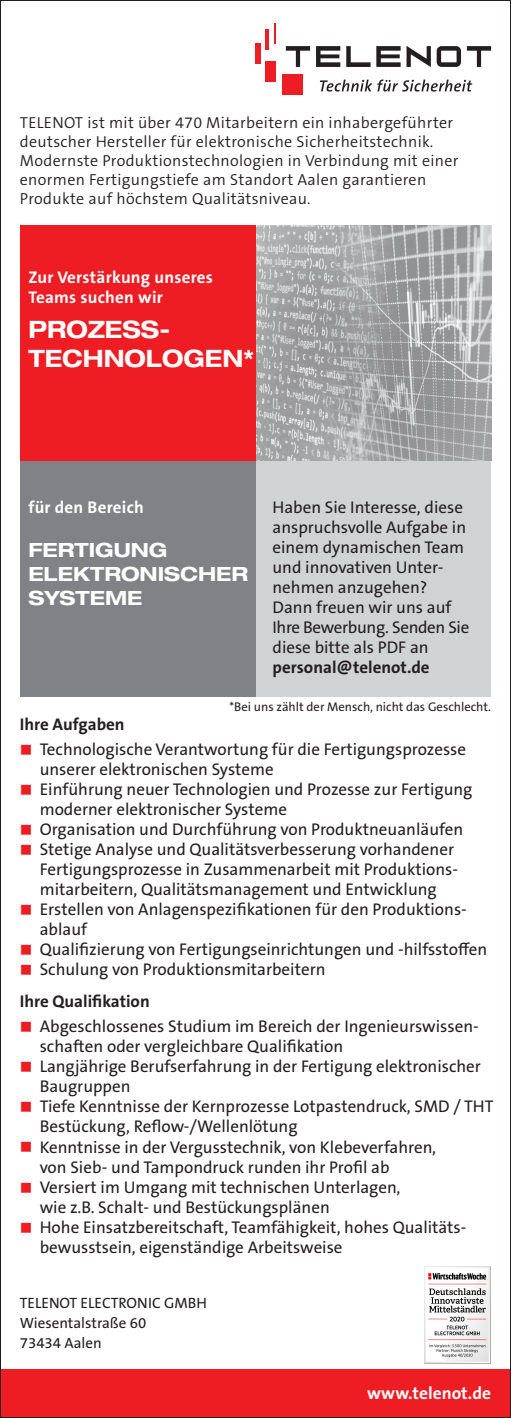
<style>
.page{position:relative;width:511px;height:1418px;background:#fff}
.page>*{position:absolute;margin:0;border:0;box-sizing:border-box;transform-origin:0 0}
._022__Titel-2{font:700 expanded 24px "Helvetica Neue LT Pro";color:#fff;scale:.94 1}
._022__Titel-2-2{font:700 expanded 19.6px "Helvetica Neue LT Pro";color:#fff}
._001__Fliess-links{font:700 17.4px "The Sans B Plus W7";color:#fff}
._001__Fliess-links-2{font:17px/20px "The Sans B Plus W5 Plain";color:#231f20}
._063__Fliess-links{font:700 17px/20px "The Sans B Plus W7";letter-spacing:.015em;color:#fff}
._001__Fliess-links-3{font:700 17px "The Sans B Plus W7";color:#231f20}
._063__Fliess-links-2{font:300 16px/19px "The Sans B Plus W4";letter-spacing:.02em;color:#231f20}
._001__Fliess-links-4{font:15px "The Sans B Plus W5 Plain";color:#231f20}
._001__Fliess-links-5{font:12.6px "The Sans B Plus W5 Plain";color:#231f20}
.s1{font-family:"The Sans B Plus W7";font-weight:700}
.s2{color:#ee1d23}
</style>
<div class="page">
<div style="left:0;top:1369px;width:510px;height:48px;background:#ee1d23"></div>
<div style="left:255px;top:461px;width:235px;height:235px;background:#d1d2d4"></div>
<img style="left:255px;top:225px;width:235px;height:235px">
<div style="left:20px;top:461px;width:235px;height:235px;background:#808285"></div>
<div style="left:20px;top:225px;width:235px;height:236px;background:#ee1d23"></div>
<svg style="left:436px;top:46px;width:24px;height:21px"></svg>
<div style="left:282px;top:74px;width:20px;height:21px;background:#ee1d23"></div>
<div style="left:255px;top:43px;width:6px;height:21px;background:#ee1d23"></div>
<hr style="left:265px;top:29px;width:4px;height:21px;background:#ee1d23">
<svg style="left:274px;top:23px;width:1px;height:21px"></svg>
<div style="left:265px;top:61px;width:10px;height:21px;background:#ee1d23"></div>
<svg style="left:319px;top:79px;width:153px;height:13px"></svg>
<svg style="left:376px;top:46px;width:24px;height:21px"></svg>
<svg style="left:316px;top:46px;width:24px;height:21px"></svg>
<svg style="left:285px;top:46px;width:25px;height:21px"></svg>
<svg style="left:406px;top:46px;width:24px;height:21px"></svg>
<svg style="left:346px;top:46px;width:24px;height:21px"></svg>
<svg style="left:466px;top:46px;width:24px;height:21px"></svg>
<img style="left:424px;top:1266px;width:66px;height:97px">
<p class="_063__Fliess-links-2" style="left:20px;top:114px;width:440px">TELENOT ist mit über 470 Mitarbeitern ein inhabergeführter deutscher Hersteller für elektronische Sicherheitstechnik.<br>Modernste Produktionstechnologien in Verbindung mit einer enormen Fertigungstiefe am Standort Aalen garantieren Produkte auf höchstem Qualitätsniveau.</p>
<p class="_063__Fliess-links" style="left:28px;top:268px;width:186px">Zur Verstärkung unseres<br>Teams suchen wir</p>
<p class="_022__Titel-2" style="left:28px;top:315px;width:152px">PROZESS-</p>
<p class="_022__Titel-2" style="left:28px;top:343px;width:241px">TECHNOLOGEN*</p>
<p class="_063__Fliess-links" style="left:28px;top:497px;width:117px">für den Bereich</p>
<p class="_022__Titel-2-2" style="left:28px;top:538px;width:140px">FERTIGUNG</p>
<p class="_022__Titel-2-2" style="left:28px;top:562px;width:221px">ELEKTRONISCHER</p>
<p class="_022__Titel-2-2" style="left:28px;top:586px;width:115px">SYSTEME</p>
<p class="_001__Fliess-links-2" style="left:272px;top:497px;width:195px">Haben Sie Interesse, diese anspruchsvolle Aufgabe in einem dynamischen Team und innovativen Unter‑ nehmen anzugehen?</p>
<p class="_001__Fliess-links-2" style="left:272px;top:597px;width:198px">Dann freuen wir uns auf<br>Ihre Bewerbung. Senden Sie diese bitte als PDF an <span class="s1">personal@telenot.de</span></p>
<p class="_001__Fliess-links-5" style="left:229px;top:698px;width:263px">*Bei uns zählt der Mensch, nicht das Geschlecht.</p>
<p class="_001__Fliess-links-3" style="left:20px;top:713px;width:106px">Ihre Aufgaben</p>
<p class="_001__Fliess-links-2" style="left:40px;top:739px;width:427px;text-indent:-20px"><span class="s2">■</span> Technologische Verantwortung für die Fertigungsprozesse unserer elektronischen Systeme</p>
<p class="_001__Fliess-links-2" style="left:40px;top:779px;width:434px;text-indent:-20px"><span class="s2">■</span> Einführung neuer Technologien und Prozesse zur Fertigung moderner elektronischer Systeme</p>
<p class="_001__Fliess-links-2" style="left:20px;top:819px;width:444px"><span class="s2">■</span> Organisation und Durchführung von Produktneuanläufen</p>
<p class="_001__Fliess-links-2" style="left:20px;top:839px;width:435px"><span class="s2">■</span> Stetige Analyse und Qualitätsverbesserung vorhandener</p>
<p class="_001__Fliess-links-2" style="left:40px;top:859px;width:419px">Fertigungsprozesse in Zusammenarbeit mit Produktions-</p>
<p class="_001__Fliess-links-2" style="left:40px;top:879px;width:398px">mitarbeitern, Qualitätsmanagement und Entwicklung</p>
<p class="_001__Fliess-links-2" style="left:20px;top:899px;width:448px"><span class="s2">■</span> Erstellen von Anlagenspezifikationen für den Produktions-</p>
<p class="_001__Fliess-links-2" style="left:40px;top:919px;width:49px">ablauf</p>
<p class="_001__Fliess-links-2" style="left:20px;top:939px;width:468px"><span class="s2">■</span> Qualifizierung von Fertigungseinrichtungen und -hilfsstoffen</p>
<p class="_001__Fliess-links-2" style="left:20px;top:959px;width:307px"><span class="s2">■</span> Schulung von Produktionsmitarbeitern</p>
<p class="_001__Fliess-links-3" style="left:20px;top:990px;width:131px">Ihre Qualifikation</p>
<p class="_001__Fliess-links-2" style="left:40px;top:1016px;width:440px;text-indent:-20px"><span class="s2">■</span> Abgeschlossenes Studium im Bereich der Ingenieurswissen&shy;schaften oder vergleichbare Qualifikation</p>
<p class="_001__Fliess-links-2" style="left:40px;top:1056px;width:442px;text-indent:-20px"><span class="s2">■</span> Langjährige Berufserfahrung in der Fertigung elektronischer<br>Baugruppen</p>
<p class="_001__Fliess-links-2" style="left:40px;top:1096px;width:455px;text-indent:-20px"><span class="s2">■</span> Tiefe Kenntnisse der Kernprozesse Lotpastendruck, SMD / THT<br>Bestückung, Reflow-/Wellenlötung</p>
<p class="_001__Fliess-links-2" style="left:20px;top:1136px;width:417px"><span class="s2">■</span> Kenntnisse in der Vergusstechnik, von Klebeverfahren,</p>
<p class="_001__Fliess-links-2" style="left:40px;top:1156px;width:351px">von Sieb- und Tampondruck runden ihr Profil ab</p>
<p class="_001__Fliess-links-2" style="left:40px;top:1176px;width:362px;text-indent:-20px"><span class="s2">■</span> Versiert im Umgang mit technischen Unterlagen, wie z.B. Schalt- und Bestückungsplänen</p>
<p class="_001__Fliess-links-2" style="left:40px;top:1216px;width:426px;text-indent:-20px"><span class="s2">■</span> Hohe Einsatzbereitschaft, Teamfähigkeit, hohes Qualitäts&shy;bewusstsein, eigenständige Arbeitsweise</p>
<p class="_001__Fliess-links-4" style="left:20px;top:1293px;width:188px">TELENOT ELECTRONIC GMBH</p>
<p class="_001__Fliess-links-4" style="left:20px;top:1313px;width:128px">Wiesentalstraße 60</p>
<p class="_001__Fliess-links-4" style="left:20px;top:1333px;width:83px">73434 Aalen</p>
<p class="_001__Fliess-links" style="left:367px;top:1381px;width:125px">www.telenot.de</p>
</div>
